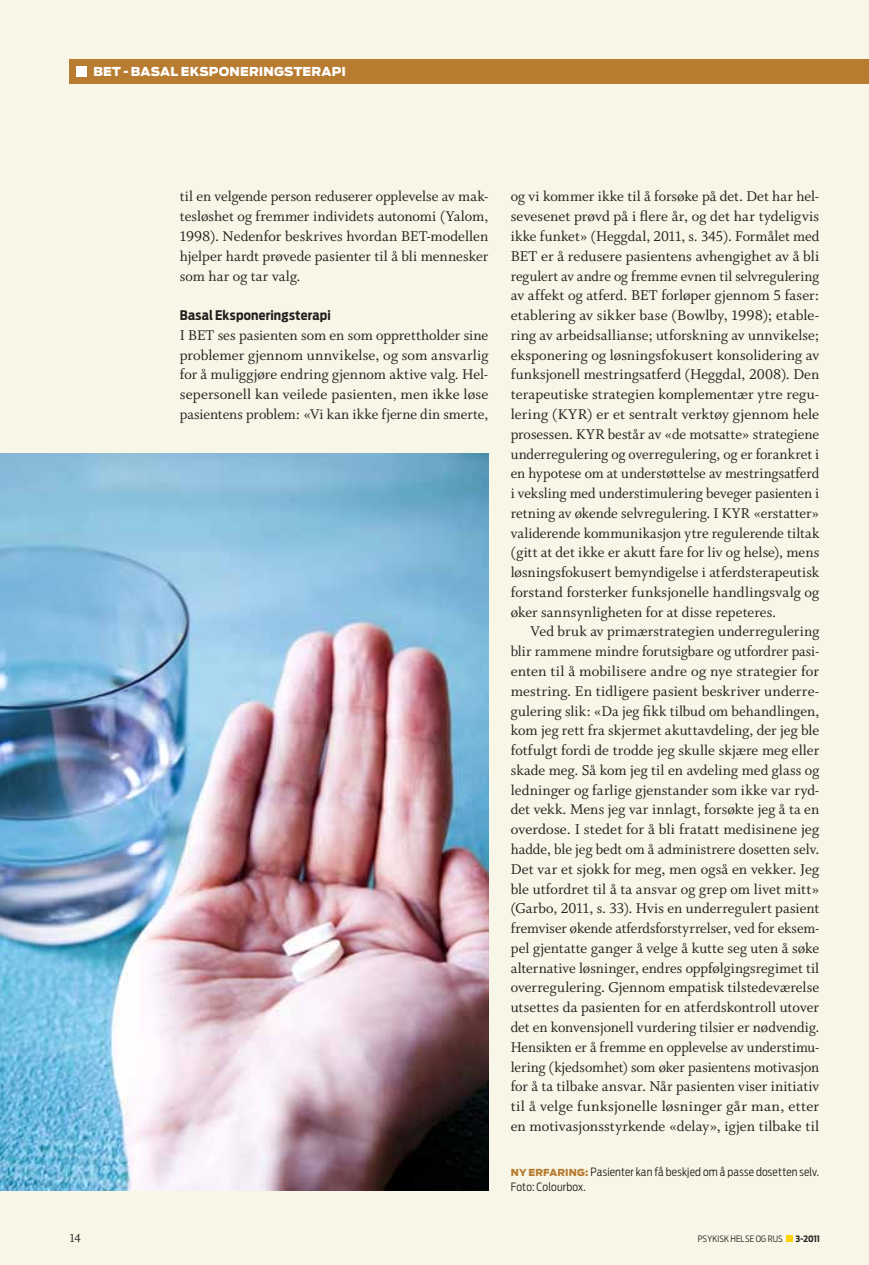
<style>
.page{position:relative;width:869px;height:1265px;background:#fff}
.page>*{position:absolute;margin:0;border:0;box-sizing:border-box;transform-origin:0 0}
.t1{font:15.75px/19.8px "Whitman Roman LF";letter-spacing:.005em;color:#231f20;text-align:justify}
.t2{font:700 13.12px "Antenna Cond";letter-spacing:.015em;color:#231f20}
.t3{font:13.12px "Whitman Roman LF";color:#231f20}
.t4{font:900 12.25px "Antenna";letter-spacing:.015em;color:#fff}
.t5{font:300 11.38px/14.9px "Antenna Cond";letter-spacing:.02em;color:#231f20}
.t6{font:900 9.62px "Antenna";color:#b87c31}
.t7{font:300 8.75px "Antenna Cond";letter-spacing:.01em;color:#231f20}
.t8{font:700 8.75px "Antenna Cond";color:#231f20}
.s1{font-family:"Antenna";font-weight:900;font-size:9.62px;color:#b87c31}
</style>
<div class="page">
<div style="left:0;top:0;width:868px;height:1265px;background:#f8f6e6"></div>
<div style="left:69px;top:60px;width:799px;height:24px;background:#b87c31"></div>
<div style="left:76px;top:66px;width:11px;height:11px;background:#fff"></div>
<div style="left:785px;top:1235px;width:7px;height:7px;background:#fed304"></div>
<img style="left:0;top:454px;width:488px;height:737px">
<p class="t4" style="left:93px;top:64px;width:254px">BET - BASAL EKSPONERINGSTE RAPI</p>
<p class="t1" style="left:180px;top:187px;width:310px">til en velgende person reduserer opplevelse av mak&shy;tesløshet og fremmer individets autonomi (Yalom, 1998). Nedenfor beskrives hvordan BET-modellen hjelper hardt prøvede pasienter til å bli mennesker som har og tar valg.</p>
<p class="t2" style="left:180px;top:307px;width:152px">Basal Eksponeringsterapi</p>
<p class="t1" style="left:180px;top:325px;width:310px">I BET ses pasienten som en som opprettholder sine problemer gjennom unnvikelse, og som ansvarlig for å muliggjøre endring gjennom aktive valg. Hel&shy;sepersonell kan veilede pasienten, men ikke løse pasientens problem: «Vi kan ikke fjerne din smerte,</p>
<p class="t1" style="left:510px;top:187px;width:310px">og vi kommer ikke til å forsøke på det. Det har hel&shy;sevesenet prøvd på i flere år, og det har tydeligvis ikke funket» (Heggdal, 2011, s. 345). Formålet med BET er å redusere pasientens avhengighet av å bli regulert av andre og fremme evnen til selvregulering av affekt og atferd. BET forløper gjennom 5 faser: etablering av sikker base (Bowlby, 1998); etable&shy;ring av arbeidsallianse; utforskning av unnvikelse; eksponering og løsningsfokusert konsolidering av funksjonell mestringsatferd (Heggdal, 2008). Den terapeutiske strategien komplementær ytre regu&shy;lering (KYR) er et sentralt verktøy gjennom hele prosessen. KYR består av «de motsatte» strategiene underregulering og overregulering, og er forankret i en hypotese om at understøttelse av mestringsatferd i veksling med understimulering beveger pasienten i retning av økende selvregulering. I KYR «erstatter» validerende kommunikasjon ytre regulerende tiltak (gitt at det ikke er akutt fare for liv og helse), mens løsningsfokusert bemyndigelse i atferdsterapeutisk forstand forsterker funksjonelle handlingsvalg og øker sannsynligheten for at disse repeteres.</p>
<p class="t1" style="left:510px;top:622px;width:310px;text-indent:20px">Ved bruk av primærstrategien underregulering blir rammene mindre forutsigbare og utfordrer pasi&shy;enten til å mobilisere andre og nye strategier for mestring. En tidligere pasient beskriver underre&shy;gulering slik: «Da jeg fikk tilbud om behandlingen, kom jeg rett fra skjermet akuttavdeling, der jeg ble fotfulgt fordi de trodde jeg skulle skjære meg eller skade meg. Så kom jeg til en avdeling med glass og ledninger og farlige gjenstander som ikke var ryd&shy;det vekk. Mens jeg var innlagt, forsøkte jeg å ta en overdose. I stedet for å bli fratatt medisinene jeg hadde, ble jeg bedt om å administrere dosetten selv.<br>Det var et sjokk for meg, men også en vekker. Jeg ble utfordret til å ta ansvar og grep om livet mitt» (Garbo, 2011, s. 33). Hvis en underregulert pasient fremviser økende atferdsforstyrrelser, ved for eksem&shy;pel gjentatte ganger å velge å kutte seg uten å søke alternative løsninger, endres oppfølgingsregimet til overregulering. Gjennom empatisk tilstedeværelse utsettes da pasienten for en atferdskontroll utover det en konvensjonell vurdering tilsier er nødvendig.<br>Hensikten er å fremme en opplevelse av understimu&shy;lering (kjedsomhet) som øker pasientens motivasjon for å ta tilbake ansvar. Når pasienten viser initiativ til å velge funksjonelle løsninger går man, etter en motivasjonsstyrkende «delay», igjen tilbake til</p>
<p class="t5" style="left:510px;top:1164px;width:310px;text-indent:74px"><span class="s1">:</span> Pasienter kan få beskjed om å passe dosetten selv.<br>Foto: Colourbox.</p>
<p class="t6" style="left:510px;top:1166px;width:47px">NY ERFARING</p>
<p class="t3" style="left:69px;top:1230px;width:13px">14</p>
<p class="t7" style="left:697px;top:1233px;width:86px">PSYKISK HELSE OG RUS</p>
<p class="t8" style="left:795px;top:1233px;width:26px">3-2011</p>
</div>
